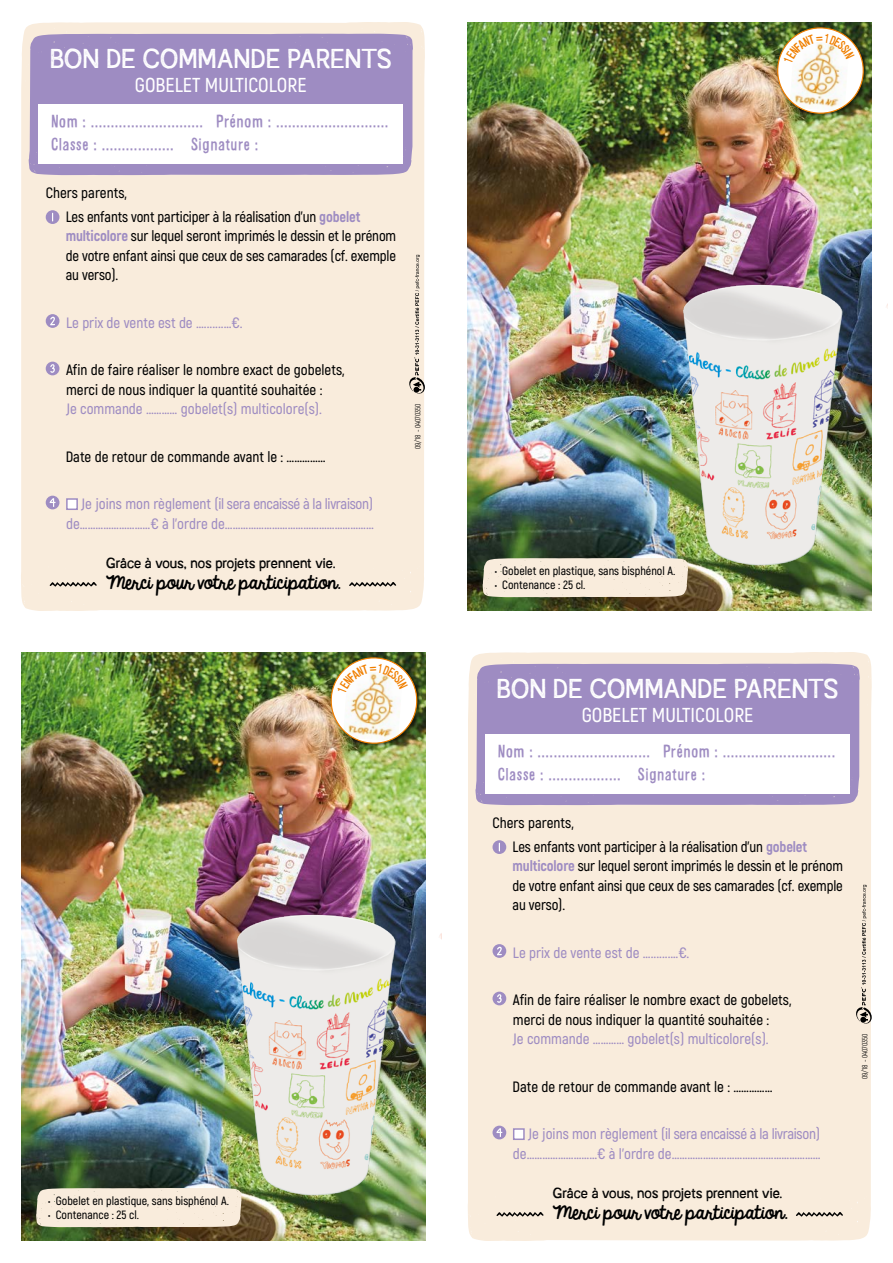
<style>
.page{position:relative;width:893px;height:1263px;background:#fff}
.page>*{position:absolute;margin:0;border:0;box-sizing:border-box;transform-origin:0 0}
.t1{font:25.5px "Austral Sans Stamp";letter-spacing:.015em;color:#fff}
.t2{font:600 20.1px "Akrobat";color:#fff}
.t3{font:16.8px "Alsina Ultrajada";color:#9e8cc2}
.t4{font:16.65px "KG Always A Good Time";color:#000}
.t5{font:600 15px/19.5px "Akrobat";letter-spacing:-.005em;color:#000}
.t6{font:600 15px/19.5px "Akrobat";color:#9e8cc2;text-align:right}
.t7{font:13.65px "Austral Sans Stamp";letter-spacing:.005em;color:#000}
.t8{font:600 12px "Akrobat";color:#000}
.t9{font:7.5px "Akrobat";letter-spacing:-.02em;color:#000}
.s1{font-weight:800;color:#9e8cc2}
.s2{color:#9e8cc2}
</style>
<div class="page">
<img style="left:468px;top:22px;width:404px;height:589px">
<img style="left:21px;top:652px;width:404px;height:589px">
<div style="left:483px;top:558px;width:205px;height:39px;background:#f9ecdc"></div>
<div style="left:36px;top:1188px;width:206px;height:39px;background:#f9ecdc"></div>
<img style="left:642px;top:239px;width:246px;height:344px">
<img style="left:196px;top:869px;width:245px;height:344px">
<div style="left:468px;top:652px;width:404px;height:589px;background:#f9ecdc"></div>
<div style="left:21px;top:22px;width:404px;height:589px;background:#f9ecdc"></div>
<div style="left:475px;top:664px;width:385px;height:141px;background:#9e8cc2"></div>
<div style="left:29px;top:34px;width:384px;height:141px;background:#9e8cc2"></div>
<div style="left:485px;top:734px;width:365px;height:59px;background:#fff"></div>
<div style="left:38px;top:104px;width:365px;height:59px;background:#fff"></div>
<svg style="left:492px;top:840px;width:14px;height:14px"></svg>
<div style="left:492px;top:944px;width:14px;height:14px;background:#9e8cc2;border-radius:50%"></div>
<svg style="left:497px;top:947px;width:5px;height:8px"></svg>
<div style="left:492px;top:992px;width:14px;height:13px;background:#9e8cc2;border-radius:50%"></div>
<svg style="left:497px;top:994px;width:5px;height:9px"></svg>
<div style="left:492px;top:1126px;width:14px;height:13px;background:#9e8cc2;border-radius:50%"></div>
<svg style="left:496px;top:1128px;width:6px;height:9px"></svg>
<div style="left:513px;top:1128px;width:12px;height:12px;background:#fff;border:2px solid #9e8cc2"></div>
<svg style="left:46px;top:210px;width:13px;height:14px"></svg>
<div style="left:46px;top:314px;width:13px;height:14px;background:#9e8cc2;border-radius:50%"></div>
<svg style="left:50px;top:317px;width:5px;height:8px"></svg>
<div style="left:46px;top:362px;width:13px;height:13px;background:#9e8cc2;border-radius:50%"></div>
<svg style="left:50px;top:364px;width:5px;height:9px"></svg>
<div style="left:46px;top:496px;width:13px;height:13px;background:#9e8cc2;border-radius:50%"></div>
<svg style="left:50px;top:498px;width:6px;height:9px"></svg>
<div style="left:66px;top:498px;width:12px;height:12px;background:#fff;border:2px solid #9e8cc2"></div>
<svg style="left:496px;top:1212px;width:48px;height:4px"></svg>
<svg style="left:796px;top:1212px;width:47px;height:4px"></svg>
<svg style="left:50px;top:582px;width:47px;height:5px"></svg>
<svg style="left:349px;top:582px;width:47px;height:5px"></svg>
<svg style="left:856px;top:885px;width:16px;height:139px;background:#dcd1c4"></svg>
<svg style="left:409px;top:255px;width:16px;height:139px;background:#dbd1c3"></svg>
<img style="left:771px;top:22px;width:99px;height:96px">
<img style="left:325px;top:652px;width:98px;height:96px">
<p class="t1" style="left:50px;top:39px;width:343px">BON DE COMMANDE PARENTS</p>
<p class="t2" style="left:135px;top:73px;width:173px">GOBELET MULTICOLORE</p>
<p class="t3" style="left:51px;top:109px;width:339px">Nom : ............................ Prénom : ............................</p>
<p class="t3" style="left:51px;top:132px;width:209px">Classe : .................. Signature :</p>
<p class="t5" style="left:46px;top:183px;width:83px">Chers parents,</p>
<p class="t5" style="left:66px;top:207px;width:332px">Les enfants vont participer à la réalisation d’un <span class="s1">gobelet multicolore</span> sur lequel seront imprimés le dessin et le prénom de votre enfant ainsi que ceux de ses camarades (cf. exemple au verso).</p>
<p class="t6" style="left:66px;top:313px;width:178px">Le prix de vente est de ….......…€.</p>
<p class="t5" style="left:66px;top:360px;width:280px">Afin de faire réaliser le nombre exact de gobelets, merci de nous indiquer la quantité souhaitée :<br><span class="s2">Je commande ………… gobelet(s) multicolore(s).</span></p>
<p class="t5" style="left:66px;top:447px;width:262px">Date de retour de commande avant le : ……………</p>
<p class="t6" style="left:66px;top:494px;width:309px">Je joins mon règlement (il sera encaissé à la livraison) de………………………€ à l’ordre de…………………………………………………</p>
<p class="t7" style="left:106px;top:553px;width:231px">Grâce à vous, nos projets prennent vie.</p>
<p class="t4" style="left:106px;top:570px;width:237px">Merci pour votre participation.</p>
<p class="t9" style="left:413px;top:449px;width:47px;rotate:-90deg">09/18 - 04070350</p>
<p class="t8" style="left:48px;top:1194px;width:182px">• Gobelet en plastique, sans bisphénol A.</p>
<p class="t8" style="left:48px;top:1207px;width:92px">• Contenance : 25 cl.</p>
<p class="t8" style="left:495px;top:564px;width:182px">• Gobelet en plastique, sans bisphénol A.</p>
<p class="t8" style="left:495px;top:577px;width:92px">• Contenance : 25 cl.</p>
<p class="t1" style="left:497px;top:669px;width:343px">BON DE COMMANDE PARENTS</p>
<p class="t2" style="left:582px;top:703px;width:173px">GOBELET MULTICOLORE</p>
<p class="t3" style="left:497px;top:739px;width:339px">Nom : ............................ Prénom : ............................</p>
<p class="t3" style="left:497px;top:762px;width:209px">Classe : .................. Signature :</p>
<p class="t5" style="left:492px;top:813px;width:83px">Chers parents,</p>
<p class="t5" style="left:513px;top:837px;width:332px">Les enfants vont participer à la réalisation d’un <span class="s1">gobelet multicolore</span> sur lequel seront imprimés le dessin et le prénom de votre enfant ainsi que ceux de ses camarades (cf. exemple au verso).</p>
<p class="t6" style="left:513px;top:943px;width:178px">Le prix de vente est de ….......…€.</p>
<p class="t5" style="left:513px;top:990px;width:280px">Afin de faire réaliser le nombre exact de gobelets, merci de nous indiquer la quantité souhaitée :<br><span class="s2">Je commande ………… gobelet(s) multicolore(s).</span></p>
<p class="t5" style="left:512px;top:1077px;width:262px">Date de retour de commande avant le : ……………</p>
<p class="t6" style="left:513px;top:1124px;width:309px">Je joins mon règlement (il sera encaissé à la livraison) de………………………€ à l’ordre de…………………………………………………</p>
<p class="t7" style="left:553px;top:1183px;width:231px">Grâce à vous, nos projets prennent vie.</p>
<p class="t4" style="left:553px;top:1200px;width:237px">Merci pour votre participation.</p>
<p class="t9" style="left:860px;top:1079px;width:47px;rotate:-90deg">09/18 - 04070350</p>
</div>
